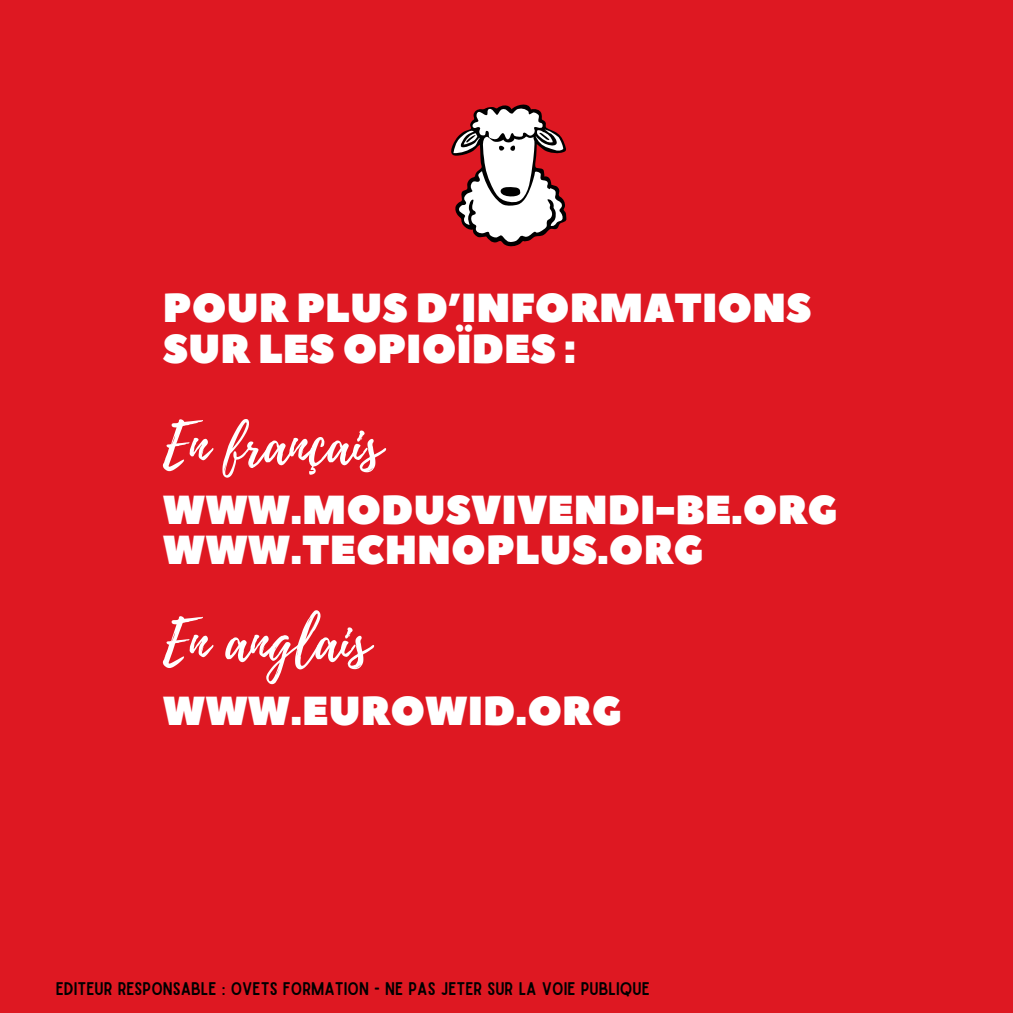
<style>
.page{position:relative;width:1013px;height:1013px;background:#fff}
.page>*{position:absolute;margin:0;border:0;box-sizing:border-box;transform-origin:0 0}
.t1{font:57.38px "Playlist Script";color:#fff}
.t2{font:40.5px/40.2px "Peace Sans";color:#fff}
.t3{font:17.5px "Sailors";color:#000}
</style>
<div class="page">
<div style="left:0;top:0;width:1012px;height:1012px;background:#de1822"></div>
<svg style="left:451px;top:104px;width:116px;height:143px"></svg>
<p class="t2" style="left:163px;top:289px;width:650px">POUR PLUS D’INFORMATIONS<br>SUR LES OPIOÏDES :</p>
<h2 class="t1" style="left:163px;top:404px;width:220px">En français</h2>
<h2 class="t2" style="left:163px;top:490px;width:676px">WWW.MODUSVIVENDI-BE.ORG<br>WWW.TECHNOPLUS.ORG</h2>
<h1 class="t1" style="left:163px;top:600px;width:208px">En anglais</h1>
<h2 class="t2" style="left:163px;top:692px;width:460px">WWW.EUROWID.ORG</h2>
<h1 class="t3" style="left:56px;top:982px;width:595px">EDITEUR RESPONSABLE : OVETS FORMATION - NE PAS JETER SUR LA VOIE PUBLIQUE</h1>
</div>
